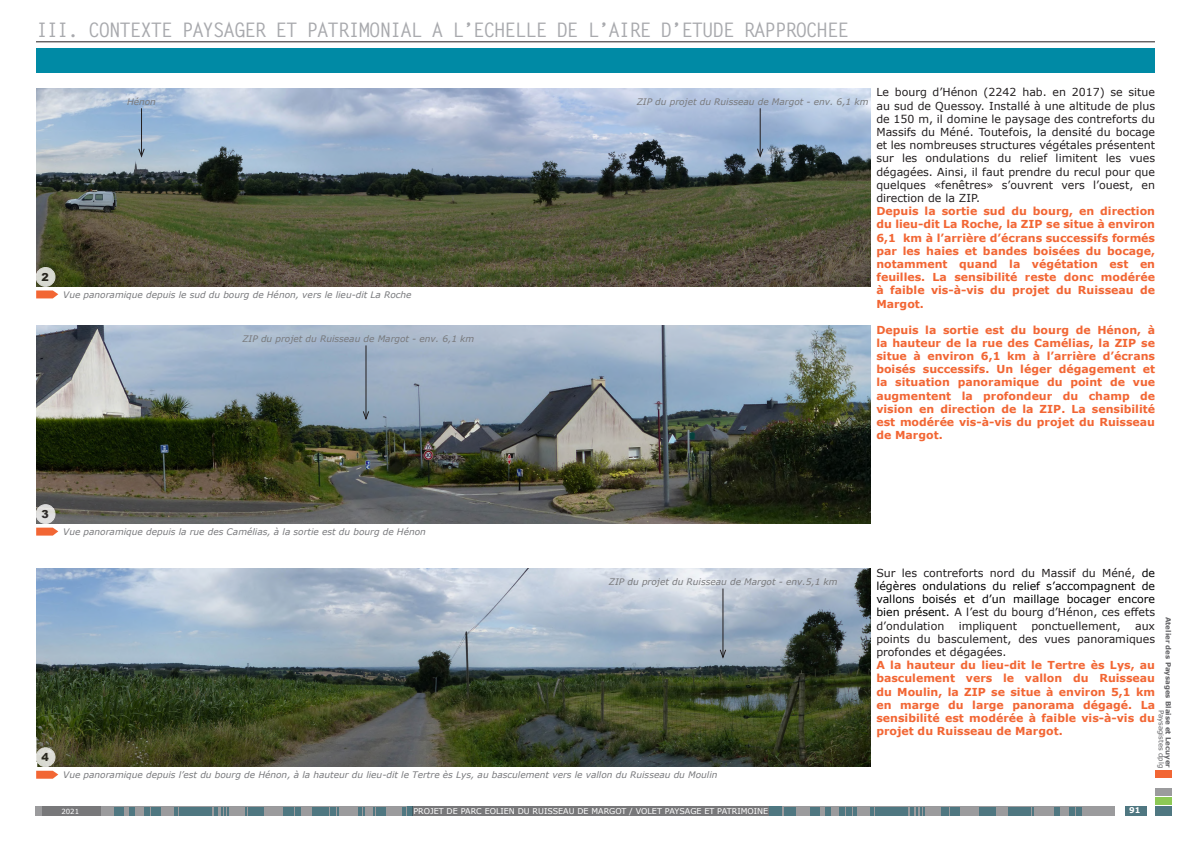
<style>
.page{position:relative;width:1191px;height:842px;background:#fff}
.page>*{position:absolute;margin:0;border:0;box-sizing:border-box;transform-origin:0 0}
.t1{font:700 20px "Letter Gothic Std";letter-spacing:-.08em;color:#a8a9ad}
.t2{font:700 11px/13.2px "Verdana";color:#f26634;text-align:justify}
.t3{font:11px/13.2px "Verdana";color:#231f20;text-align:justify}
.t4{font:11px/13.2px "Verdana";color:#000;text-align:justify}
.t5{font:900 11px "Arial";color:#231f20}
.t6{font:italic 9px "Verdana";color:#78797c}
.t7{font:8px "Verdana";color:#fff}
.t8{font:700 8px "Verdana";color:#fff}
.t9{font:700 7px "Verdana";color:#646467}
.t10{font:7px "Verdana";color:#646467}
.t11{font:7px "Verdana";color:#fff}
.s1{color:#231f20}
</style>
<div class="page">
<div style="left:36px;top:48px;width:1119px;height:25px;background:#008aa5"></div>
<hr style="left:36px;top:41px;width:1119px;height:1px;background:#231f20">
<div style="left:1155px;top:806px;width:16px;height:9px;background:#4f7781"></div>
<div style="left:1125px;top:806px;width:21px;height:9px;background:#4f7781"></div>
<div style="left:1155px;top:787px;width:16px;height:8px;background:#9b9b9d"></div>
<div style="left:1155px;top:770px;width:16px;height:8px;background:#f26634"></div>
<div style="left:1155px;top:797px;width:16px;height:8px;background:#8dc855"></div>
<svg style="left:35px;top:807px;width:1079px;height:9px;background:#838588"></svg>
<div style="left:407px;top:807px;width:5px;height:9px;background:#4f7781"></div>
<div style="left:115px;top:807px;width:9px;height:9px;background:#4f7781"></div>
<div style="left:810px;top:807px;width:9px;height:9px;background:#4f7781"></div>
<div style="left:784px;top:807px;width:9px;height:9px;background:#4f7781"></div>
<div style="left:255px;top:807px;width:9px;height:9px;background:#4f7781"></div>
<div style="left:950px;top:807px;width:9px;height:9px;background:#4f7781"></div>
<div style="left:312px;top:807px;width:17px;height:9px;background:#4f7781"></div>
<div style="left:1007px;top:807px;width:17px;height:9px;background:#4f7781"></div>
<div style="left:283px;top:807px;width:11px;height:9px;background:#4f7781"></div>
<div style="left:979px;top:807px;width:10px;height:9px;background:#4f7781"></div>
<div style="left:179px;top:807px;width:33px;height:9px;background:#4f7781"></div>
<div style="left:874px;top:807px;width:33px;height:9px;background:#4f7781"></div>
<div style="left:130px;top:807px;width:5px;height:9px;background:#4f7781"></div>
<div style="left:825px;top:807px;width:5px;height:9px;background:#4f7781"></div>
<div style="left:144px;top:807px;width:5px;height:9px;background:#4f7781"></div>
<div style="left:839px;top:807px;width:5px;height:9px;background:#4f7781"></div>
<div style="left:151px;top:807px;width:5px;height:9px;background:#4f7781"></div>
<div style="left:846px;top:807px;width:5px;height:9px;background:#4f7781"></div>
<div style="left:248px;top:807px;width:5px;height:9px;background:#4f7781"></div>
<div style="left:943px;top:807px;width:5px;height:9px;background:#4f7781"></div>
<div style="left:330px;top:807px;width:5px;height:9px;background:#4f7781"></div>
<div style="left:1025px;top:807px;width:6px;height:9px;background:#4f7781"></div>
<div style="left:381px;top:807px;width:5px;height:9px;background:#4f7781"></div>
<div style="left:1076px;top:807px;width:5px;height:9px;background:#4f7781"></div>
<div style="left:295px;top:807px;width:5px;height:9px;background:#4f7781"></div>
<div style="left:990px;top:807px;width:5px;height:9px;background:#4f7781"></div>
<svg style="left:158px;top:807px;width:3px;height:9px"></svg>
<svg style="left:853px;top:807px;width:3px;height:9px"></svg>
<svg style="left:402px;top:807px;width:3px;height:9px"></svg>
<svg style="left:215px;top:807px;width:14px;height:9px"></svg>
<svg style="left:910px;top:807px;width:14px;height:9px"></svg>
<svg style="left:245px;top:807px;width:2px;height:9px"></svg>
<svg style="left:1032px;top:807px;width:2px;height:9px"></svg>
<svg style="left:374px;top:807px;width:5px;height:9px"></svg>
<svg style="left:1069px;top:807px;width:5px;height:9px"></svg>
<svg style="left:358px;top:807px;width:6px;height:9px"></svg>
<svg style="left:1054px;top:807px;width:6px;height:9px"></svg>
<svg style="left:175px;top:807px;width:3px;height:9px"></svg>
<svg style="left:870px;top:807px;width:3px;height:9px"></svg>
<div style="left:769px;top:807px;width:12px;height:9px;background:#4f7781"></div>
<img style="left:36px;top:88px;width:834px;height:198px">
<img style="left:36px;top:325px;width:834px;height:199px">
<img style="left:36px;top:568px;width:834px;height:199px">
<svg style="left:36px;top:290px;width:22px;height:8px"></svg>
<svg style="left:36px;top:528px;width:22px;height:8px"></svg>
<svg style="left:36px;top:771px;width:22px;height:8px"></svg>
<hr style="left:759px;top:108px;width:1px;height:48px;background:#231f20">
<svg style="left:756px;top:147px;width:8px;height:12px"></svg>
<hr style="left:365px;top:345px;width:1px;height:74px;background:#231f20">
<svg style="left:362px;top:410px;width:8px;height:12px"></svg>
<hr style="left:722px;top:588px;width:1px;height:69px;background:#231f20">
<svg style="left:719px;top:648px;width:8px;height:12px"></svg>
<hr style="left:141px;top:108px;width:1px;height:48px;background:#231f20">
<svg style="left:137px;top:147px;width:8px;height:12px"></svg>
<div style="left:36px;top:267px;width:19px;height:19px;background:#d8d9d1;border-radius:50%"></div>
<div style="left:36px;top:267px;width:19px;height:19px;border:1px solid #fff;border-radius:50%"></div>
<div style="left:36px;top:505px;width:19px;height:18px;background:#e0e0df;border-radius:50%"></div>
<div style="left:36px;top:504px;width:19px;height:20px;border:1px solid #fff;border-radius:50%"></div>
<div style="left:36px;top:748px;width:19px;height:19px;background:#dadad2;border-radius:50%"></div>
<div style="left:36px;top:748px;width:19px;height:19px;border:1px solid #fff;border-radius:50%"></div>
<p class="t1" style="left:36px;top:17px;width:814px">III. CONTEXTE PAYSAGER ET PATRIMONIAL A L’ECHELLE DE L’AIRE D’ETUDE RAPPROCHEE</p>
<p class="t5" style="left:42px;top:269px;width:9px">2</p>
<p class="t6" style="left:127px;top:95px;width:30px">Hénon</p>
<p class="t3" style="left:876px;top:86px;width:280px">Le bourg d’Hénon (2242 hab. en 2017) se situe au sud de Quessoy. Installé à une altitude de plus de 150 m, il domine le paysage des contreforts du Massifs du Méné. Toutefois, la densité du bocage et les nombreuses structures végétales présentent sur les ondulations du relief limitent les vues dégagées. Ainsi, il faut prendre du recul pour que quelques «fenêtres» s’ouvrent vers l’ouest, en direction de la ZIP.</p>
<p class="t2" style="left:876px;top:204px;width:280px">Depuis la sortie sud du bourg, en direction du lieu-dit La Roche, la ZIP se situe à environ 6,1 km à l’arrière d’écrans successifs formés par les haies et bandes boisées du bocage, notamment quand la végétation est en feuilles. La sensibilité reste donc modérée à faible vis-à-vis du projet du Ruisseau de Margot.</p>
<p class="t2" style="left:876px;top:323px;width:280px">Depuis la sortie est du bourg de Hénon, à la hauteur de la rue des Camélias, la ZIP se situe à environ 6,1 km à l’arrière d’écrans boisés successifs. Un léger dégagement et la situation panoramique du point de vue augmentent la profondeur du champ de vision en direction de la ZIP. La sensibilité est modérée vis-à-vis du projet du Ruisseau de Margot.</p>
<p class="t6" style="left:636px;top:95px;width:233px">ZIP du projet du Ruisseau de Margot - env. 6,1 km</p>
<p class="t6" style="left:63px;top:288px;width:350px">Vue panoramique depuis le sud du bourg de Hénon, vers le lieu-dit La Roche</p>
<p class="t6" style="left:242px;top:332px;width:233px">ZIP du projet du Ruisseau de Margot - env. 6,1 km</p>
<p class="t5" style="left:42px;top:506px;width:9px">3</p>
<p class="t5" style="left:42px;top:749px;width:9px">4</p>
<p class="t6" style="left:63px;top:525px;width:364px">Vue panoramique depuis la rue des Camélias, à la sortie est du bourg de Hénon</p>
<p class="t6" style="left:609px;top:575px;width:230px">ZIP du projet du Ruisseau de Margot - env.5,1 km</p>
<p class="t6" style="left:63px;top:768px;width:656px">Vue panoramique depuis l’est du bourg de Hénon, à la hauteur du lieu-dit le Tertre ès Lys, au basculement vers le vallon du Ruisseau du Moulin</p>
<p class="t4" style="left:876px;top:566px;width:280px"><span class="s1">Sur les contreforts nord du Massif du Méné,</span> de légères ondulations du relief s’accompagnent de vallons boisés et d’un maillage bocager encore bien présent. <span class="s1">A l’est du bourg d’Hénon, ces effets d’ondulation</span></p>
<p class="t9" style="left:1173px;top:617px;width:153px;rotate:90deg">Atelier des Paysages Blaise et Lecuyer</p>
<p class="t3" style="left:958px;top:619px;width:60px">impliquent</p>
<p class="t3" style="left:1031px;top:619px;width:91px">ponctuellement,</p>
<p class="t3" style="left:876px;top:619px;width:280px;text-indent:259px">aux points du basculement, des vues panoramiques profondes et dégagées.</p>
<p class="t2" style="left:876px;top:658px;width:280px">A la hauteur du lieu-dit le Tertre ès Lys, au basculement vers le vallon du Ruisseau du Moulin, la ZIP se situe à environ 5,1 km en marge du large panorama dégagé. La sensibilité est modérée à faible vis-à-vis du projet du Ruisseau de Margot.</p>
<p class="t10" style="left:1166px;top:710px;width:60px;rotate:90deg">Paysagistes dplg</p>
<p class="t11" style="left:61px;top:806px;width:19px">2021</p>
<p class="t7" style="left:413px;top:806px;width:356px">PROJET DE PARC EOLIEN DU RUISSEAU DE MARGOT / VOLET PAYSAGE ET PATRIMOINE</p>
<p class="t8" style="left:1129px;top:805px;width:13px">91</p>
</div>
